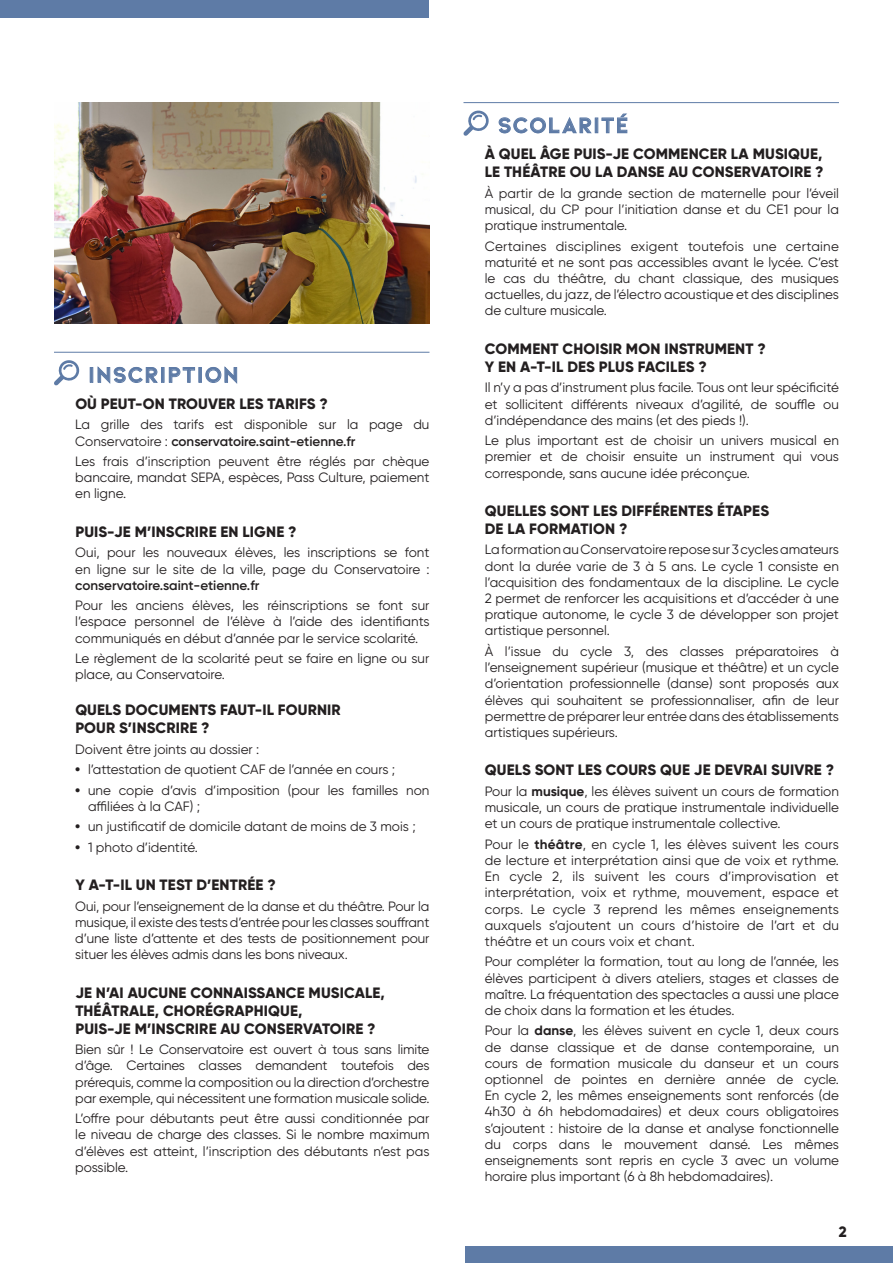
<style>
.page{position:relative;width:893px;height:1263px;background:#fff}
.page>*{position:absolute;margin:0;border:0;box-sizing:border-box;transform-origin:0 0}
.TITRE_FAQ{font:700 22.5px "Kiona";letter-spacing:.05em;color:#5e7ba6}
.SOUS-TITRE_FAQ{font:800 15px/18px "Gilroy";letter-spacing:.01em;color:#231f20}
.TEXTE_COURANT{font:13.5px/16.2px "Gilroy";color:#231f20;text-align:justify}
.s1{font-weight:600}
.s2{font-weight:800}
.s3{font-weight:700}
</style>
<div class="page">
<div style="left:465px;top:1246px;width:428px;height:17px;background:#5e7ba6"></div>
<hr style="left:54px;top:352px;width:375px;height:1px;background:#5e7ba6">
<svg style="left:54px;top:360px;width:26px;height:26px"></svg>
<div style="left:90px;top:367px;width:3px;height:16px;border:1px solid #5e7ba6"></div>
<svg style="left:98px;top:366px;width:60px;height:18px"></svg>
<div style="left:161px;top:367px;width:3px;height:16px;border:1px solid #5e7ba6"></div>
<svg style="left:169px;top:367px;width:26px;height:16px"></svg>
<div style="left:199px;top:367px;width:3px;height:16px;border:1px solid #5e7ba6"></div>
<svg style="left:205px;top:366px;width:32px;height:18px"></svg>
<hr style="left:463px;top:102px;width:376px;height:1px;background:#5e7ba6">
<svg style="left:463px;top:110px;width:26px;height:26px"></svg>
<svg style="left:498px;top:117px;width:94px;height:17px"></svg>
<div style="left:595px;top:118px;width:3px;height:15px;border:1px solid #5e7ba6"></div>
<svg style="left:601px;top:113px;width:26px;height:20px"></svg>
<img style="left:54px;top:102px;width:376px;height:221px">
<div style="left:0;top:0;width:429px;height:17px;background:#5e7ba6"></div>
<p class="TITRE_FAQ" style="left:88px;top:361px;width:152px">INSCRIPTION</p>
<p class="SOUS-TITRE_FAQ" style="left:75px;top:395px;width:254px">OÙ PEUT-ON TROUVER LES TARIFS ?</p>
<p class="TEXTE_COURANT" style="left:75px;top:416px;width:356px">La grille des tarifs est disponible sur la page du<br>Conservatoire : <span class="s1">conservatoire.saint-etienne.fr</span></p>
<p class="TEXTE_COURANT" style="left:75px;top:453px;width:356px">Les frais d’inscription peuvent être réglés par chèque bancaire, mandat SEPA, espèces, Pass Culture, paiement en ligne.</p>
<p class="SOUS-TITRE_FAQ" style="left:75px;top:522px;width:223px">PUIS-JE M’INSCRIRE EN LIGNE ?</p>
<p class="TEXTE_COURANT" style="left:75px;top:544px;width:356px">Oui, pour les nouveaux élèves, les inscriptions se font en ligne sur le site de la ville, page du Conservatoire : <span class="s1">conservatoire.saint-etienne.fr</span></p>
<p class="TEXTE_COURANT" style="left:75px;top:597px;width:356px">Pour les anciens élèves, les réinscriptions se font sur l’espace personnel de l’élève à l’aide des identifiants communiqués en début d’année par le service scolarité.</p>
<p class="TEXTE_COURANT" style="left:75px;top:650px;width:356px">Le règlement de la scolarité peut se faire en ligne ou sur place, au Conservatoire.</p>
<p class="SOUS-TITRE_FAQ" style="left:75px;top:701px;width:267px">QUELS DOCUMENTS FAUT-IL FOURNIR<br>POUR S’INSCRIRE ?</p>
<p class="TEXTE_COURANT" style="left:75px;top:741px;width:186px">Doivent être joints au dossier :</p>
<p class="TEXTE_COURANT" style="left:75px;top:761px;width:321px"><span class="s2">•</span> l’attestation de quotient CAF de l’année en cours ;</p>
<p class="TEXTE_COURANT" style="left:88px;top:782px;width:343px;text-indent:-13px"><span class="s2">•</span> une copie d’avis d’imposition (pour les familles non affiliées à la CAF) ;</p>
<p class="TEXTE_COURANT" style="left:75px;top:818px;width:342px"><span class="s2">•</span> un justificatif de domicile datant de moins de 3 mois ;</p>
<p class="TEXTE_COURANT" style="left:75px;top:839px;width:124px"><span class="s2">•</span> 1 photo d’identité.</p>
<p class="SOUS-TITRE_FAQ" style="left:75px;top:876px;width:202px">Y A-T-IL UN TEST D’ENTRÉE ?</p>
<p class="TEXTE_COURANT" style="left:75px;top:898px;width:356px">Oui, pour l’enseignement de la danse et du théâtre. Pour la musique, il existe des tests d’entrée pour les classes souffrant d’une liste d’attente et des tests de positionnement pour situer les élèves admis dans les bons niveaux.</p>
<p class="SOUS-TITRE_FAQ" style="left:75px;top:983px;width:311px">JE N’AI AUCUNE CONNAISSANCE MUSICALE,<br>THÉÂTRALE, CHORÉGRAPHIQUE,<br>PUIS-JE M’INSCRIRE AU CONSERVATOIRE ?</p>
<p class="TEXTE_COURANT" style="left:75px;top:1041px;width:356px">Bien sûr ! Le Conservatoire est ouvert à tous sans limite d’âge. Certaines classes demandent toutefois des prérequis, comme la composition ou la direction d’orchestre par exemple, qui nécessitent une formation musicale solide.</p>
<p class="TEXTE_COURANT" style="left:75px;top:1110px;width:356px">L’offre pour débutants peut être aussi conditionnée par le niveau de charge des classes. Si le nombre maximum d’élèves est atteint, l’inscription des débutants n’est pas possible.</p>
<p class="TITRE_FAQ" style="left:498px;top:112px;width:133px">SCOLARITÉ</p>
<p class="SOUS-TITRE_FAQ" style="left:485px;top:145px;width:340px">À QUEL ÂGE PUIS-JE COMMENCER LA MUSIQUE,<br>LE THÉÂTRE OU LA DANSE AU CONSERVATOIRE ?</p>
<p class="TEXTE_COURANT" style="left:485px;top:185px;width:356px">À partir de la grande section de maternelle pour l’éveil musical, du CP pour l’initiation danse et du CE1 pour la pratique instrumentale.</p>
<p class="TEXTE_COURANT" style="left:485px;top:238px;width:356px">Certaines disciplines exigent toutefois une certaine maturité et ne sont pas accessibles avant le lycée. C’est le cas du théâtre, du chant classique, des musiques actuelles, du jazz, de l’électro acoustique et des disciplines de culture musicale.</p>
<p class="SOUS-TITRE_FAQ" style="left:485px;top:339px;width:282px">COMMENT CHOISIR MON INSTRUMENT ?<br>Y EN A-T-IL DES PLUS FACILES ?</p>
<p class="TEXTE_COURANT" style="left:485px;top:379px;width:356px">Il n’y a pas d’instrument plus facile. Tous ont leur spécificité et sollicitent différents niveaux d’agilité, de souffle ou d’indépendance des mains (et des pieds !).</p>
<p class="TEXTE_COURANT" style="left:485px;top:432px;width:356px">Le plus important est de choisir un univers musical en premier et de choisir ensuite un instrument qui vous corresponde, sans aucune idée préconçue.</p>
<p class="SOUS-TITRE_FAQ" style="left:485px;top:502px;width:286px">QUELLES SONT LES DIFFÉRENTES ÉTAPES<br>DE LA FORMATION ?</p>
<p class="TEXTE_COURANT" style="left:485px;top:541px;width:356px">La formation au Conservatoire repose sur 3 cycles amateurs dont la durée varie de 3 à 5 ans. Le cycle 1 consiste en l’acquisition des fondamentaux de la discipline. Le cycle 2 permet de renforcer les acquisitions et d’accéder à une pratique autonome, le cycle 3 de développer son projet artistique personnel.</p>
<p class="TEXTE_COURANT" style="left:485px;top:643px;width:356px">À l’issue du cycle 3, des classes préparatoires à l’enseignement supérieur (musique et théâtre) et un cycle d’orientation professionnelle (danse) sont proposés aux élèves qui souhaitent se professionnaliser, afin de leur permettre de préparer leur entrée dans des établissements artistiques supérieurs.</p>
<p class="SOUS-TITRE_FAQ" style="left:485px;top:761px;width:351px">QUELS SONT LES COURS QUE JE DEVRAI SUIVRE ?</p>
<p class="TEXTE_COURANT" style="left:485px;top:783px;width:356px">Pour la <span class="s3">musique</span>, les élèves suivent un cours de formation musicale, un cours de pratique instrumentale individuelle et un cours de pratique instrumentale collective.</p>
<p class="TEXTE_COURANT" style="left:485px;top:836px;width:356px">Pour le <span class="s3">théâtre</span>, en cycle 1, les élèves suivent les cours de lecture et interprétation ainsi que de voix et rythme.<br>En cycle 2, ils suivent les cours d’improvisation et interprétation, voix et rythme, mouvement, espace et corps. Le cycle 3 reprend les mêmes enseignements auxquels s’ajoutent un cours d’histoire de l’art et du théâtre et un cours voix et chant.</p>
<p class="TEXTE_COURANT" style="left:485px;top:953px;width:356px">Pour compléter la formation, tout au long de l’année, les élèves participent à divers ateliers, stages et classes de maître. La fréquentation des spectacles a aussi une place de choix dans la formation et les études.</p>
<p class="TEXTE_COURANT" style="left:485px;top:1022px;width:356px">Pour la <span class="s3">danse</span>, les élèves suivent en cycle 1, deux cours de danse classique et de danse contemporaine, un cours de formation musicale du danseur et un cours optionnel de pointes en dernière année de cycle.<br>En cycle 2, les mêmes enseignements sont renforcés (de 4h30 à 6h hebdomadaires) et deux cours obligatoires s’ajoutent : histoire de la danse et analyse fonctionnelle du corps dans le mouvement dansé. Les mêmes enseignements sont repris en cycle 3 avec un volume horaire plus important (6 à 8h hebdomadaires).</p>
<p class="SOUS-TITRE_FAQ" style="left:839px;top:1222px;width:9px">2</p>
</div>
